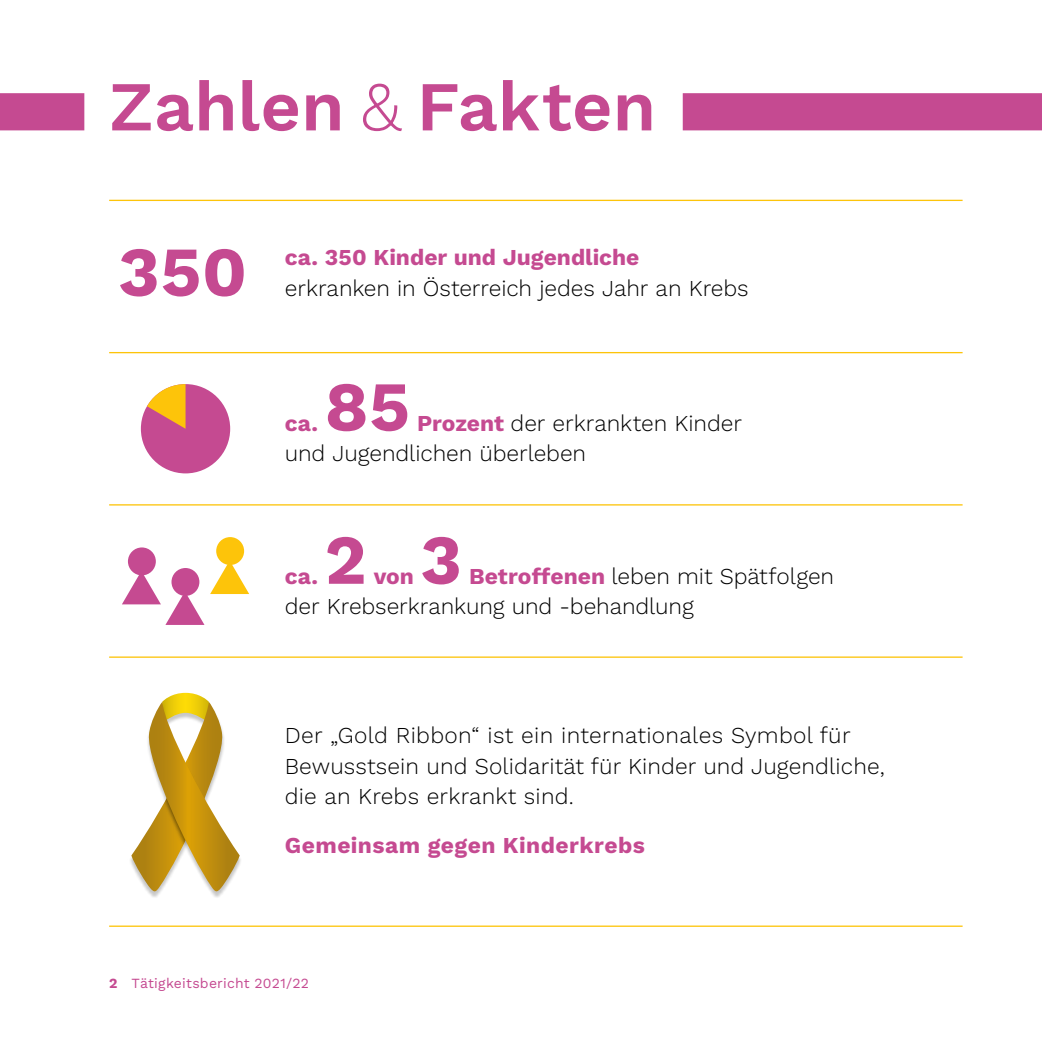
<style>
.page{position:relative;width:1042px;height:1042px;background:#fff}
.page>*{position:absolute;margin:0;border:0;box-sizing:border-box;transform-origin:0 0}
.t1{font:600 70px "Work Sans";letter-spacing:.005em;color:#c54a91}
.t2{font:700 70px "Work Sans";color:#c54a91}
.Fließtext_WorkSans{font:300 22.75px/30.6px "Work Sans";color:#000}
.t3{font:700 22.75px "Work Sans";letter-spacing:.02em;color:#c54a91}
.t4{font:14px "Work Sans";letter-spacing:.015em;color:#c54a91}
.s1{font-weight:300}
.s2{font-weight:700;color:#c54a91}
.s3{font-weight:700}
</style>
<div class="page">
<svg style="left:131px;top:693px;width:109px;height:200px"></svg>
<div style="left:141px;top:384px;width:89px;height:89px;background:#c54a91;border-radius:50%"></div>
<svg style="left:141px;top:384px;width:44px;height:45px"></svg>
<div style="left:128px;top:547px;width:28px;height:28px;background:#c54a91;border-radius:50%"></div>
<div style="left:171px;top:568px;width:28px;height:28px;background:#c54a91;border-radius:50%"></div>
<svg style="left:122px;top:571px;width:82px;height:54px"></svg>
<div style="left:216px;top:537px;width:28px;height:28px;background:#fdc40a;border-radius:50%"></div>
<svg style="left:210px;top:560px;width:39px;height:34px"></svg>
<hr style="left:109px;top:352px;width:853px;height:1px;background:#fdc40a">
<hr style="left:109px;top:504px;width:853px;height:1px;background:#fdc40a">
<hr style="left:109px;top:656px;width:853px;height:2px;background:#fdc40a">
<hr style="left:109px;top:925px;width:853px;height:2px;background:#fdc40a">
<hr style="left:109px;top:200px;width:853px;height:1px;background:#fdc40a">
<svg style="left:0;top:93px;width:1042px;height:37px"></svg>
<h1 class="t1" style="left:109px;top:53px;width:548px">Zahlen <span class="s1">&amp;</span> Fakten</h1>
<h1 class="t2" style="left:118px;top:219px;width:130px">350</h1>
<p class="Fließtext_WorkSans" style="left:285px;top:241px;width:465px"><span class="s2">ca. 350 Kinder und Jugendliche </span>erkranken in Österreich jedes Jahr an Krebs</p>
<p class="t2" style="left:325px;top:354px;width:87px">85</p>
<p class="Fließtext_WorkSans" style="left:285px;top:407px;width:459px;text-indent:132px"><span class="s2">Prozent</span> der erkrankten Kinder und Jugendlichen überleben</p>
<p class="t3" style="left:285px;top:405px;width:35px">ca.</p>
<p class="t2" style="left:420px;top:507px;width:43px">3</p>
<p class="t2" style="left:325px;top:507px;width:43px">2</p>
<p class="Fließtext_WorkSans" style="left:285px;top:560px;width:551px;text-indent:184px"><span class="s2">Betroffenen</span> leben mit Spätfolgen der Krebserkrankung und -behandlung</p>
<p class="t3" style="left:374px;top:559px;width:42px">von</p>
<p class="t3" style="left:285px;top:559px;width:35px">ca.</p>
<p class="Fließtext_WorkSans" style="left:285px;top:719px;width:601px">Der „Gold Ribbon“ ist ein internationales Symbol für<br>Bewusstsein und Solidarität für Kinder und Jugendliche, die an Krebs erkrankt sind.</p>
<p class="t3" style="left:285px;top:828px;width:361px">Gemeinsam gegen Kinderkrebs</p>
<p class="t4" style="left:109px;top:972px;width:201px"><span class="s3">2</span> Tätigkeitsbericht 2021/22</p>
</div>
